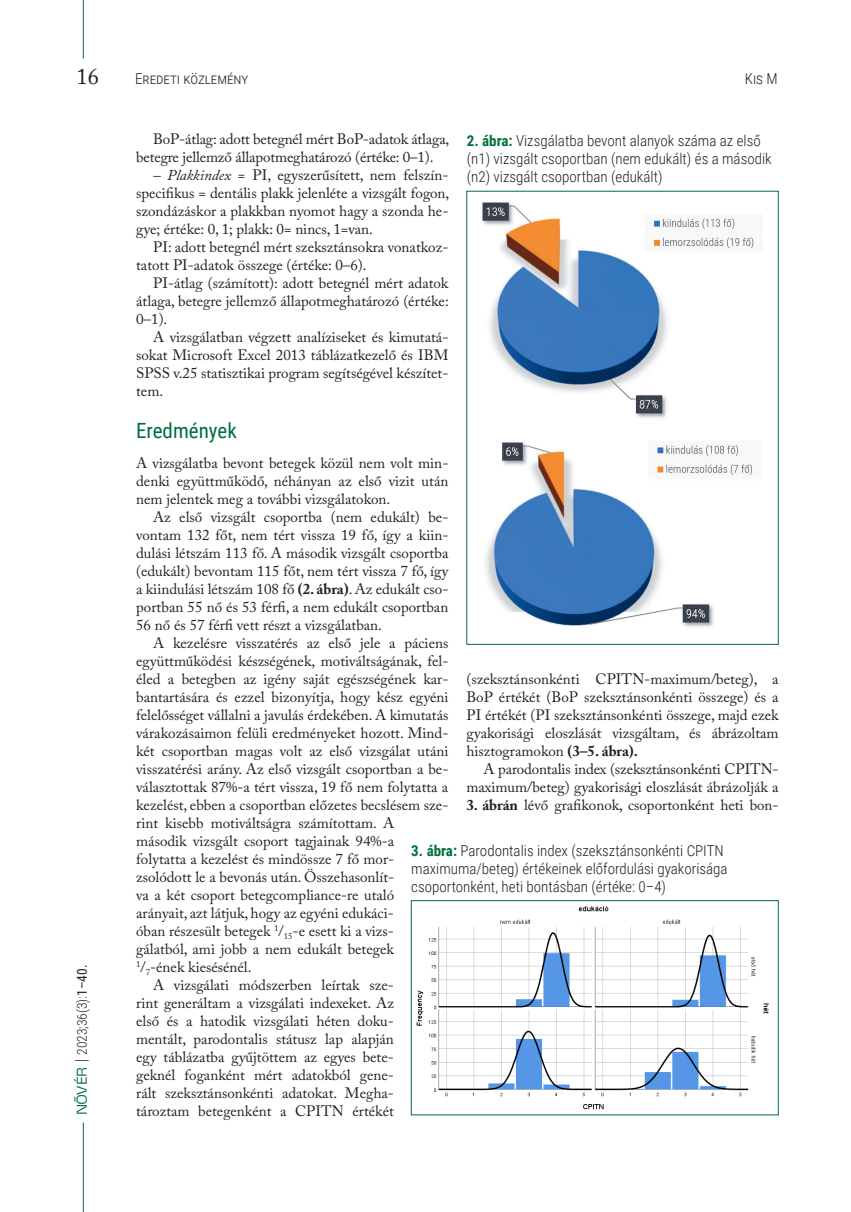
<style>
.page{position:relative;width:851px;height:1212px;background:#fff}
.page>*{position:absolute;margin:0;border:0;box-sizing:border-box;transform-origin:0 0}
.t1{font:22.5px "Adobe Caslon Pro";color:#231f20}
._1_alcím{font:21px "Roboto Condensed";color:#006f3c}
.List_Paragraph{font:15px/18px "Adobe Caslon Pro";color:#231f20;text-align:justify}
.Táblázat_-_cím{font:300 15px/18px "Roboto Condensed";color:#231f20}
.t2{font:300 13.5px "Roboto Condensed";color:#231f20}
.s1{font-family:"Max OT";color:#006f3c}
.s2{font-family:"Adobe Caslon Pro";font-weight:400}
.s3{font-weight:400}
.s4{font-style:italic}
.s5{font-weight:700}
.s6{font-weight:700;color:#006f3c}
</style>
<div class="page">
<hr style="left:83px;top:1123px;width:1px;height:89px;background:#006f3c">
<hr style="left:83px;top:0;width:1px;height:58px;background:#006f3c">
<img style="left:482px;top:202px;width:272px;height:216px">
<img style="left:485px;top:442px;width:268px;height:185px">
<img style="left:416px;top:906px;width:353px;height:204px">
<div style="left:411px;top:900px;width:367px;height:215px;border:1px solid #006f3c"></div>
<h1 class="t1" style="left:77px;top:63px;width:24px">16</h1>
<p class="Táblázat_-_cím" style="left:135px;top:69px;width:115px">Eredeti közlemény</p>
<p class="Táblázat_-_cím" style="left:744px;top:69px;width:34px">Kis M</p>
<p class="t2" style="left:73px;top:1115px;width:152px;rotate:-90deg"><span class="s1">NŐVÉR</span> <span class="s2">|</span> 2023;36(3):<span class="s3">1–40.</span></p>
<p class="List_Paragraph" style="left:136px;top:130px;width:315px;text-indent:17px">BoP-átlag: adott betegnél mért BoP-adatok átlaga, betegre jellemző állapotmeghatározó (értéke: 0–1).</p>
<p class="List_Paragraph" style="left:136px;top:166px;width:315px;text-align:left;text-indent:17px"><span class="s4">– Plakkindex</span> = PI, egyszerűsített, nem felszín&shy;specifikus = dentális plakk jelenléte a vizsgált fogon, szondázáskor a plakkban nyomot hagy a szonda he&shy;gye; értéke: 0, 1; plakk: 0= nincs, 1=van.</p>
<p class="List_Paragraph" style="left:136px;top:238px;width:314px;text-indent:17px">PI: adott betegnél mért szeksztánsokra vonatkoz&shy;tatott PI-adatok összege (értéke: 0–6).</p>
<p class="List_Paragraph" style="left:136px;top:274px;width:314px;text-indent:17px">PI-átlag (számított): adott betegnél mért adatok átlaga, betegre jellemző állapotmeghatározó (értéke:<br>0–1).</p>
<p class="List_Paragraph" style="left:136px;top:328px;width:314px;text-indent:17px">A vizsgálatban végzett analíziseket és kimutatá&shy;sokat Microsoft Excel 2013 táblázatkezelő és IBM SPSS v.25 statisztikai program segítségével készítet&shy;tem.</p>
<p class="_1_alcím" style="left:136px;top:416px;width:102px">Eredmények</p>
<p class="List_Paragraph" style="left:136px;top:454px;width:314px">A vizsgálatba bevont betegek közül nem volt min&shy;denki együttműködő, néhányan az első vizit után nem jelentek meg a további vizsgálatokon.</p>
<p class="List_Paragraph" style="left:136px;top:508px;width:314px;text-indent:17px">Az első vizsgált csoportba (nem edukált) be&shy;vontam 132 főt, nem tért vissza 19 fő, így a kiin&shy;dulási létszám 113 fő. A második vizsgált csoportba (edukált) bevontam 115 főt, nem tért vissza 7 fő, így a kiindulási létszám 108 fő <span class="s5">(2. ábra)</span>. Az edukált cso&shy;portban 55 nő és 53 férfi, a nem edukált csoportban 56 nő és 57 férfi vett részt a vizsgálatban.</p>
<p class="List_Paragraph" style="left:136px;top:634px;width:314px;text-align:left;text-indent:17px">A kezelésre visszatérés az első jele a páciens együttműködési készségének, motiváltságának, fel&shy;éled a betegben az igény saját egészségének kar&shy;bantartására és ezzel bizonyítja, hogy kész egyéni felelősséget vállalni a javulás érdekében. A kimutatás várakozásaimon felüli eredményeket hozott. Mind&shy;két csoportban magas volt az első vizsgálat utáni visszatérési arány. Az első vizsgált csoportban a be&shy;választottak 87%-a tért vissza, 19 fő nem folytatta a kezelést, ebben a csoportban előzetes becslésem sze&shy;rint kisebb motiváltságra számítottam. A második vizsgált csoport tagjainak 94%-a<br>folytatta a kezelést és mindössze 7 fő mor&shy;zsolódott le a bevonás után. Összehasonlít-<br>va a két csoport betegcompliance-re utaló arányait, azt látjuk, hogy az egyéni edukáci-<br>óban részesült betegek <sup>1</sup>/<sub>15</sub>-e esett ki a vizs&shy;gálatból, ami jobb a nem edukált betegek<br><sup>1</sup>/<sub>7</sub>-ének kiesésénél.</p>
<p class="List_Paragraph" style="left:136px;top:976px;width:259px;text-indent:17px">A vizsgálati módszerben leírtak sze&shy;rint generáltam a vizsgálati indexeket. Az első és a hatodik vizsgálati héten doku&shy;mentált, parodontalis státusz lap alapján egy táblázatba gyűjtöttem az egyes bete&shy;geknél foganként mért adatokból gene&shy;rált szeksztánsonkénti adatokat. Megha&shy;tároztam betegenként a CPITN értékét</p>
<p class="Táblázat_-_cím" style="left:466px;top:132px;width:306px"><span class="s6">2. ábra:</span> Vizsgálatba bevont alanyok száma az első (n1) vizsgált csoportban (nem edukált) és a második (n2) vizsgált csoportban (edukált)</p>
<p class="List_Paragraph" style="left:466px;top:670px;width:314px">(szeksztánsonkénti CPITN-maximum/beteg), a BoP értékét (BoP szeksztánsonkénti összege) és a PI értékét (PI szeksztánsonkénti összege, majd ezek gyakorisági eloszlását vizsgáltam, és ábrázoltam hisztogramokon <span class="s5">(3–5. ábra).</span></p>
<p class="List_Paragraph" style="left:466px;top:760px;width:314px;text-align:right">A parodontalis index (szeksztánsonkénti CPITN&shy;maximum/beteg) gyakorisági eloszlását ábrázolják a</p>
<p class="List_Paragraph" style="left:466px;top:796px;width:314px"><span class="s5">3. ábrán</span> lévő grafikonok, csoportonként heti bon-</p>
<p class="Táblázat_-_cím" style="left:411px;top:841px;width:318px"><span class="s6">3. ábra:</span> Parodontalis index (szeksztánsonkénti CPITN maximuma/beteg) értékeinek előfordulási gyakorisága csoportonként, heti bontásban (értéke: 0–4)</p>
</div>
